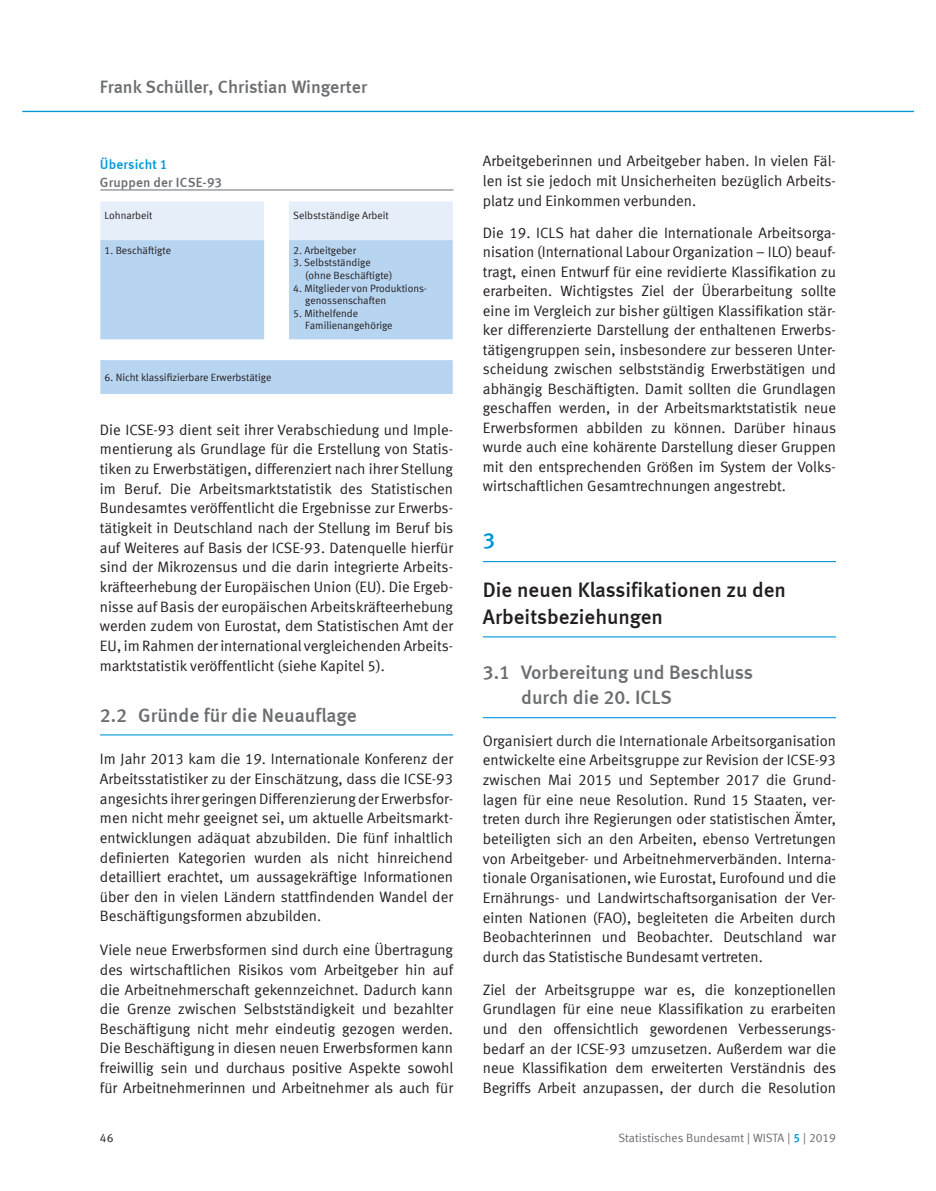
<style>
.page{position:relative;width:936px;height:1191px;background:#fff}
.page>*{position:absolute;margin:0;border:0;box-sizing:border-box;transform-origin:0 0}
._01_Überschrift_15Pt{font:22.5px "Meta Medium LF";color:#0097db}
._02_Überschrift_14Pt{font:21px/27px "Meta Medium LF";color:#231f20}
._03_Überschrift_13Pt{font:19.5px/25.5px "Meta Medium LF";color:#6c6d70}
.t1{font:18px "Meta Medium LF";color:#6c6d70}
._05_Text_10Pt_13Pt_E{font:15px/19.6px "Meta Normal LF";color:#231f20;text-align:justify}
._07_Überschrift_9pt{font:13.5px "Meta Medium LF";letter-spacing:.01em;color:#6c6d70}
._07_Überschrift_9pt-2{font:13.5px "Meta Medium LF";letter-spacing:.005em;color:#0097db}
.t2{font:12px "Meta Normal LF";color:#6c6d70}
.t3{font:12px "Meta Normal LF";color:#231f20}
._02_Tab_Vorspalte_E0{font:10.5px/12.6px "Meta Normal LF";color:#231f20}
._01_TabText_linksbün{font:10.5px "Meta Normal LF";color:#231f20}
._06_TabTextKopf{font:10.5px "Meta Normal LF";color:#231f20}
.s1{font-family:"Meta Medium LF";color:#0097db}
</style>
<div class="page">
<hr style="left:100px;top:734px;width:353px;height:1px;background:#0097db">
<hr style="left:483px;top:561px;width:353px;height:1px;background:#0097db">
<hr style="left:483px;top:636px;width:353px;height:1px;background:#0097db">
<hr style="left:483px;top:717px;width:353px;height:1px;background:#0097db">
<svg style="left:100px;top:201px;width:353px;height:39px;background:#e8effa"></svg>
<svg style="left:100px;top:240px;width:353px;height:154px;fill:#b7d4f1"></svg>
<svg style="left:264px;top:339px;width:25px;height:1px"></svg>
<svg style="left:100px;top:339px;width:1px;height:21px"></svg>
<svg style="left:452px;top:339px;width:1px;height:21px"></svg>
<hr style="left:100px;top:190px;width:353px;height:1px;background:#6c6d70">
<hr style="left:22px;top:111px;width:891px;height:1px;background:#0097db">
<p class="t1" style="left:100px;top:76px;width:269px">Frank Schüller, Christian Wingerter</p>
<p class="_07_Überschrift_9pt-2" style="left:100px;top:156px;width:69px">Übersicht 1</p>
<p class="_07_Überschrift_9pt" style="left:100px;top:174px;width:124px">Gruppen der ICSE-93</p>
<p class="_06_TabTextKopf" style="left:105px;top:209px;width:49px">Lohnarbeit</p>
<p class="_06_TabTextKopf" style="left:293px;top:209px;width:97px">Selbstständige Arbeit</p>
<p class="_01_TabText_linksbün" style="left:105px;top:244px;width:68px">1. Beschäftigte</p>
<p class="_02_Tab_Vorspalte_E0" style="left:293px;top:244px;width:64px">2. Arbeitgeber</p>
<p class="_02_Tab_Vorspalte_E0" style="left:305px;top:256px;width:88px;text-indent:-12px">3. Selbstständige (ohne Beschäftigte)</p>
<p class="_02_Tab_Vorspalte_E0" style="left:305px;top:281px;width:122px;text-indent:-12px">4. Mitglieder von Produktions&shy;genossenschaften</p>
<p class="_02_Tab_Vorspalte_E0" style="left:305px;top:307px;width:89px;text-indent:-12px">5. Mithelfende<br>Familienangehörige</p>
<p class="_01_TabText_linksbün" style="left:105px;top:371px;width:168px">6. Nicht klassifizierbare Erwerbstätige</p>
<p class="_05_Text_10Pt_13Pt_E" style="left:100px;top:419px;width:355px">Die ICSE-93 dient seit ihrer Verabschiedung und Imple&shy;mentierung als Grundlage für die Erstellung von Statis&shy;tiken zu Erwerbstätigen, differenziert nach ihrer Stellung im Beruf. Die Arbeitsmarktstatistik des Statistischen Bundesamtes veröffentlicht die Ergebnisse zur Erwerbs&shy;tätigkeit in Deutschland nach der Stellung im Beruf bis auf Weiteres auf Basis der ICSE-93. Datenquelle hierfür sind der Mikrozensus und die darin integrierte Arbeits&shy;kräfteerhebung der Europäischen Union (EU). Die Ergeb&shy;nisse auf Basis der europäischen Arbeitskräfteerhebung werden zudem von Eurostat, dem Statistischen Amt der EU, im Rahmen der international vergleichenden Arbeits&shy;marktstatistik veröffentlicht (siehe Kapitel 5).</p>
<p class="_03_Überschrift_13Pt" style="left:100px;top:702px;width:258px">2.2 Gründe für die Neuauflage</p>
<p class="_05_Text_10Pt_13Pt_E" style="left:100px;top:749px;width:354px">Im Jahr 2013 kam die 19. Internationale Konferenz der Arbeitsstatistiker zu der Einschätzung, dass die ICSE-93 angesichts ihrer geringen Differenzierung der Erwerbsfor&shy;men nicht mehr geeignet sei, um aktuelle Arbeitsmarkt&shy;entwicklungen adäquat abzubilden. Die fünf inhaltlich definierten Kategorien wurden als nicht hinreichend detailliert erachtet, um aussagekräftige Informationen über den in vielen Ländern stattfindenden Wandel der Beschäftigungsformen abzubilden.</p>
<p class="_05_Text_10Pt_13Pt_E" style="left:100px;top:940px;width:355px">Viele neue Erwerbsformen sind durch eine Übertragung des wirtschaftlichen Risikos vom Arbeitgeber hin auf die Arbeitnehmerschaft gekennzeichnet. Dadurch kann die Grenze zwischen Selbstständigkeit und bezahlter Beschäftigung nicht mehr eindeutig gezogen werden.<br>Die Beschäftigung in diesen neuen Erwerbsformen kann freiwillig sein und durchaus positive Aspekte sowohl für Arbeitnehmerinnen und Arbeitnehmer als auch für</p>
<p class="_05_Text_10Pt_13Pt_E" style="left:483px;top:151px;width:354px">Arbeitgeberinnen und Arbeitgeber haben. In vielen Fäl&shy;len ist sie jedoch mit Unsicherheiten bezüglich Arbeits&shy;platz und Einkommen verbunden.</p>
<p class="_05_Text_10Pt_13Pt_E" style="left:483px;top:223px;width:355px">Die 19. ICLS hat daher die Internationale Arbeitsorga&shy;nisation (International Labour Organization – ILO) beauf&shy;tragt, einen Entwurf für eine revidierte Klassifikation zu erarbeiten. Wichtigstes Ziel der Überarbeitung sollte eine im Vergleich zur bisher gültigen Klassifikation stär&shy;ker differenzierte Darstellung der enthaltenen Erwerbs&shy;tätigengruppen sein, insbesondere zur besseren Unter&shy;scheidung zwischen selbstständig Erwerbstätigen und abhängig Beschäftigten. Damit sollten die Grundlagen geschaffen werden, in der Arbeitsmarktstatistik neue Erwerbsformen abbilden zu können. Darüber hinaus wurde auch eine kohärente Darstellung dieser Gruppen mit den entsprechenden Größen im System der Volks&shy;wirtschaftlichen Gesamtrechnungen angestrebt.</p>
<p class="_01_Überschrift_15Pt" style="left:483px;top:527px;width:14px">3</p>
<p class="_02_Überschrift_14Pt" style="left:483px;top:575px;width:305px">Die neuen Klassifikationen zu den<br>Arbeitsbeziehungen</p>
<p class="_03_Überschrift_13Pt" style="left:521px;top:659px;width:233px;text-indent:-38px">3.1 Vorbereitung und Beschluss durch die 20. ICLS</p>
<p class="_05_Text_10Pt_13Pt_E" style="left:483px;top:730px;width:354px">Organisiert durch die Internationale Arbeitsorganisation entwickelte eine Arbeitsgruppe zur Revision der ICSE-93 zwischen Mai 2015 und September 2017 die Grund&shy;lagen für eine neue Resolution. Rund 15 Staaten, ver&shy;treten durch ihre Regierungen oder statistischen Ämter, beteiligten sich an den Arbeiten, ebenso Vertretungen von Arbeitgeber- und Arbeitnehmerverbänden. Interna&shy;tionale Organisationen, wie Eurostat, Eurofound und die Ernährungs- und Landwirtschaftsorganisation der Ver&shy;einten Nationen (FAO), begleiteten die Arbeiten durch Beobachterinnen und Beobachter. Deutschland war durch das Statistische Bundesamt vertreten.</p>
<p class="_05_Text_10Pt_13Pt_E" style="left:483px;top:979px;width:355px">Ziel der Arbeitsgruppe war es, die konzeptionellen Grundlagen für eine neue Klassifikation zu erarbeiten und den offensichtlich gewordenen Verbesserungs&shy;bedarf an der ICSE-93 umzusetzen. Außerdem war die neue Klassifikation dem erweiterten Verständnis des Begriffs Arbeit anzupassen, der durch die Resolution</p>
<p class="t3" style="left:100px;top:1130px;width:15px">46</p>
<p class="t2" style="left:618px;top:1130px;width:219px">Statistisches Bundesamt | WISTA | <span class="s1">5</span> | 2019</p>
</div>
